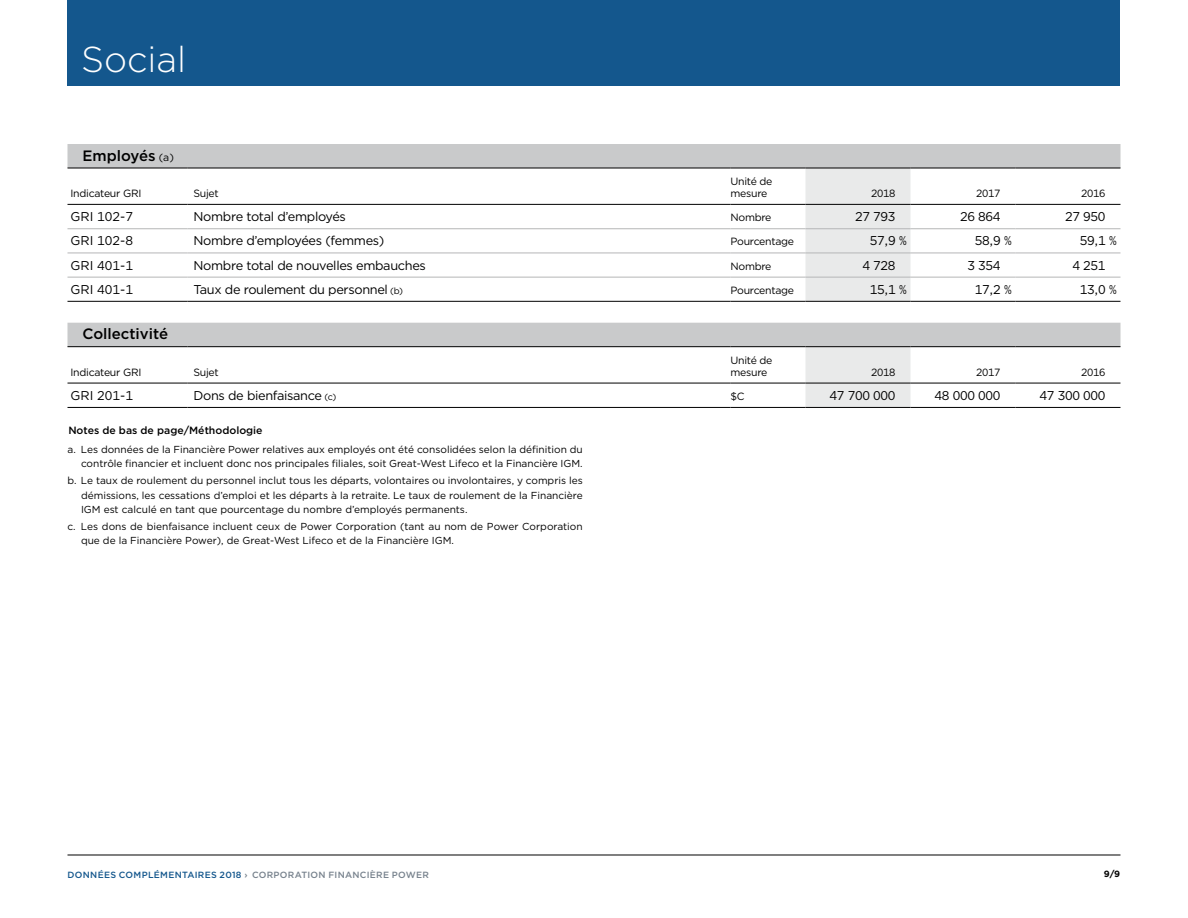
<style>
.page{position:relative;width:1188px;height:918px;background:#fff}
.page>*{position:absolute;margin:0;border:0;box-sizing:border-box;transform-origin:0 0}
.t1{font:300 36px "Gotham";color:#fff}
.TAB_H2{font:500 15px "Gotham";color:#000}
.TAB_Texte{font:12.75px "Gotham";letter-spacing:-.025em;color:#000}
.TAB_chiffre{font:12.75px "Gotham";letter-spacing:-.025em;color:#000}
.TAB_GRI{font:12.75px "Gotham";color:#000}
.TAB_Texte_2{font:10.5px/12px "Gotham";letter-spacing:-.025em;color:#000}
.Notes{font:500 10.5px "Gotham";color:#000}
.TAB_chiffre_2{font:10.5px "Gotham";letter-spacing:-.025em;color:#000}
.Notes_FR{font:10.2px/14.2px "Gotham";color:#000;text-align:right}
.t2{font:500 9px "Gotham";letter-spacing:.035em;color:#77828d}
.t3{font:700 9px "Gotham";color:#000}
.s1{font-weight:400;font-size:10.5px}
.s2{font-size:9px}
.s3{color:#14578d}
</style>
<div class="page">
<hr style="left:68px;top:855px;width:1052px;height:1px;background:#000">
<svg style="left:68px;top:144px;width:1052px;height:263px"></svg>
<hr style="left:68px;top:204px;width:120px;height:1px;background:#000">
<hr style="left:188px;top:204px;width:542px;height:1px;background:#000">
<hr style="left:806px;top:204px;width:104px;height:1px;background:#000">
<hr style="left:910px;top:204px;width:106px;height:1px;background:#000">
<hr style="left:1016px;top:204px;width:104px;height:1px;background:#000">
<hr style="left:68px;top:383px;width:120px;height:1px;background:#000">
<hr style="left:188px;top:383px;width:542px;height:1px;background:#000">
<hr style="left:806px;top:383px;width:104px;height:1px;background:#000">
<hr style="left:910px;top:383px;width:106px;height:1px;background:#000">
<hr style="left:1016px;top:383px;width:104px;height:1px;background:#000">
<hr style="left:68px;top:228px;width:120px;height:1px;background:#b5b6b7">
<hr style="left:188px;top:228px;width:542px;height:1px;background:#b5b6b7">
<hr style="left:806px;top:228px;width:104px;height:1px;background:#b5b6b7">
<hr style="left:910px;top:228px;width:106px;height:1px;background:#b5b6b7">
<hr style="left:1016px;top:228px;width:104px;height:1px;background:#b5b6b7">
<hr style="left:68px;top:253px;width:120px;height:1px;background:#b5b6b7">
<hr style="left:188px;top:253px;width:542px;height:1px;background:#b5b6b7">
<hr style="left:806px;top:253px;width:104px;height:1px;background:#b5b6b7">
<hr style="left:910px;top:253px;width:106px;height:1px;background:#b5b6b7">
<hr style="left:1016px;top:253px;width:104px;height:1px;background:#b5b6b7">
<hr style="left:68px;top:277px;width:120px;height:1px;background:#b5b6b7">
<hr style="left:188px;top:277px;width:542px;height:1px;background:#b5b6b7">
<hr style="left:806px;top:277px;width:104px;height:1px;background:#b5b6b7">
<hr style="left:910px;top:277px;width:106px;height:1px;background:#b5b6b7">
<hr style="left:1016px;top:277px;width:104px;height:1px;background:#b5b6b7">
<hr style="left:68px;top:301px;width:120px;height:1px;background:#000">
<hr style="left:188px;top:301px;width:542px;height:1px;background:#000">
<hr style="left:730px;top:301px;width:76px;height:1px;background:#000">
<hr style="left:806px;top:301px;width:104px;height:1px;background:#000">
<hr style="left:910px;top:301px;width:106px;height:1px;background:#000">
<hr style="left:1016px;top:301px;width:104px;height:1px;background:#000">
<hr style="left:68px;top:407px;width:120px;height:1px;background:#000">
<hr style="left:188px;top:407px;width:542px;height:1px;background:#000">
<hr style="left:730px;top:407px;width:76px;height:1px;background:#000">
<hr style="left:806px;top:407px;width:104px;height:1px;background:#000">
<hr style="left:910px;top:407px;width:106px;height:1px;background:#000">
<hr style="left:1016px;top:407px;width:104px;height:1px;background:#000">
<hr style="left:68px;top:168px;width:120px;height:1px;background:#000">
<hr style="left:188px;top:168px;width:542px;height:1px;background:#000">
<hr style="left:730px;top:168px;width:76px;height:1px;background:#000">
<hr style="left:806px;top:168px;width:104px;height:1px;background:#000">
<hr style="left:910px;top:168px;width:106px;height:1px;background:#000">
<hr style="left:1016px;top:168px;width:104px;height:1px;background:#000">
<hr style="left:68px;top:346px;width:120px;height:1px;background:#000">
<hr style="left:188px;top:346px;width:542px;height:1px;background:#000">
<hr style="left:730px;top:346px;width:76px;height:1px;background:#000">
<hr style="left:806px;top:346px;width:104px;height:1px;background:#000">
<hr style="left:910px;top:346px;width:106px;height:1px;background:#000">
<hr style="left:1016px;top:346px;width:104px;height:1px;background:#000">
<hr style="left:730px;top:228px;width:76px;height:1px;background:#b5b6b7">
<hr style="left:730px;top:253px;width:76px;height:1px;background:#b5b6b7">
<hr style="left:730px;top:277px;width:76px;height:1px;background:#b5b6b7">
<hr style="left:730px;top:204px;width:76px;height:1px;background:#000">
<hr style="left:730px;top:383px;width:76px;height:1px;background:#000">
<div style="left:68px;top:0;width:1052px;height:86px;background:#14578d"></div>
<h1 class="t1" style="left:81px;top:37px;width:107px">Social</h1>
<p class="TAB_H2" style="left:82px;top:145px;width:93px">Employés <span class="s1">(a)</span></p>
<p class="TAB_Texte_2" style="left:70px;top:187px;width:72px">Indicateur GRI</p>
<p class="TAB_Texte_2" style="left:194px;top:187px;width:27px">Sujet</p>
<p class="TAB_Texte_2" style="left:730px;top:175px;width:44px">Unité de mesure</p>
<p class="TAB_chiffre_2" style="left:871px;top:186px;width:26px">2018</p>
<p class="TAB_chiffre_2" style="left:976px;top:186px;width:26px">2017</p>
<p class="TAB_chiffre_2" style="left:1081px;top:186px;width:26px">2016</p>
<p class="TAB_GRI" style="left:70px;top:209px;width:64px">GRI 102-7</p>
<p class="TAB_Texte" style="left:194px;top:209px;width:154px">Nombre total d’employés</p>
<p class="TAB_Texte_2" style="left:730px;top:211px;width:42px">Nombre</p>
<p class="TAB_chiffre" style="left:855px;top:209px;width:42px">27 793</p>
<p class="TAB_chiffre" style="left:960px;top:209px;width:42px">26 864</p>
<p class="TAB_chiffre" style="left:1065px;top:209px;width:42px">27 950</p>
<p class="TAB_GRI" style="left:70px;top:233px;width:64px">GRI 102-8</p>
<p class="TAB_Texte" style="left:194px;top:233px;width:192px">Nombre d’employées (femmes)</p>
<p class="TAB_Texte_2" style="left:730px;top:235px;width:65px">Pourcentage</p>
<p class="TAB_chiffre" style="left:870px;top:233px;width:38px">57,9 %</p>
<p class="TAB_chiffre" style="left:975px;top:233px;width:38px">58,9 %</p>
<p class="TAB_chiffre" style="left:1080px;top:233px;width:38px">59,1 %</p>
<p class="TAB_GRI" style="left:70px;top:257px;width:64px">GRI 401-1</p>
<p class="TAB_Texte" style="left:194px;top:257px;width:234px">Nombre total de nouvelles embauches</p>
<p class="TAB_Texte_2" style="left:730px;top:260px;width:42px">Nombre</p>
<p class="TAB_chiffre" style="left:862px;top:257px;width:35px">4 728</p>
<p class="TAB_chiffre" style="left:967px;top:257px;width:35px">3 354</p>
<p class="TAB_chiffre" style="left:1072px;top:257px;width:35px">4 251</p>
<p class="TAB_GRI" style="left:70px;top:281px;width:64px">GRI 401-1</p>
<p class="TAB_Texte" style="left:194px;top:281px;width:211px">Taux de roulement du personnel <span class="s2">(b)</span></p>
<p class="TAB_Texte_2" style="left:730px;top:284px;width:65px">Pourcentage</p>
<p class="TAB_chiffre" style="left:870px;top:281px;width:38px">15,1 %</p>
<p class="TAB_chiffre" style="left:975px;top:281px;width:38px">17,2 %</p>
<p class="TAB_chiffre" style="left:1080px;top:281px;width:38px">13,0 %</p>
<p class="TAB_H2" style="left:82px;top:324px;width:87px">Collectivité</p>
<p class="TAB_Texte_2" style="left:70px;top:366px;width:72px">Indicateur GRI</p>
<p class="TAB_Texte_2" style="left:194px;top:366px;width:27px">Sujet</p>
<p class="TAB_Texte_2" style="left:730px;top:354px;width:44px">Unité de mesure</p>
<p class="TAB_chiffre_2" style="left:871px;top:365px;width:26px">2018</p>
<p class="TAB_chiffre_2" style="left:976px;top:365px;width:26px">2017</p>
<p class="TAB_chiffre_2" style="left:1081px;top:365px;width:26px">2016</p>
<p class="TAB_GRI" style="left:70px;top:387px;width:64px">GRI 201-1</p>
<p class="TAB_Texte" style="left:194px;top:387px;width:144px">Dons de bienfaisance <span class="s2">(c)</span></p>
<p class="TAB_Texte_2" style="left:730px;top:390px;width:16px">$C</p>
<p class="TAB_chiffre" style="left:830px;top:387px;width:67px">47 700 000</p>
<p class="TAB_chiffre" style="left:935px;top:387px;width:67px">48 000 000</p>
<p class="TAB_chiffre" style="left:1040px;top:387px;width:67px">47 300 000</p>
<p class="Notes" style="left:68px;top:424px;width:196px">Notes de bas de page/Méthodologie</p>
<p class="Notes_FR" style="left:68px;top:442px;width:517px">a. Les données de la Financière Power relatives aux employés ont été consolidées selon la définition du contrôle financier et incluent donc nos principales filiales, soit Great-West Lifeco et la Financière IGM.</p>
<p class="Notes_FR" style="left:81px;top:474px;width:503px;text-align:justify;text-indent:-14px">b. Le taux de roulement du personnel inclut tous les départs, volontaires ou involontaires, y compris les démissions, les cessations d’emploi et les départs à la retraite. Le taux de roulement de la Financière IGM est calculé en tant que pourcentage du nombre d’employés permanents.</p>
<p class="Notes_FR" style="left:81px;top:519px;width:503px;text-align:left;text-indent:-14px">c. Les dons de bienfaisance incluent ceux de Power Corporation (tant au nom de Power Corporation que de la Financière Power), de Great-West Lifeco et de la Financière IGM.</p>
<p class="t2" style="left:68px;top:868px;width:363px"><span class="s3">DONNÉES COMPLÉMENTAIRES 2018</span> › CORPORATION FINANCIÈRE POWER</p>
<p class="t3" style="left:1104px;top:868px;width:18px">9/9</p>
</div>
